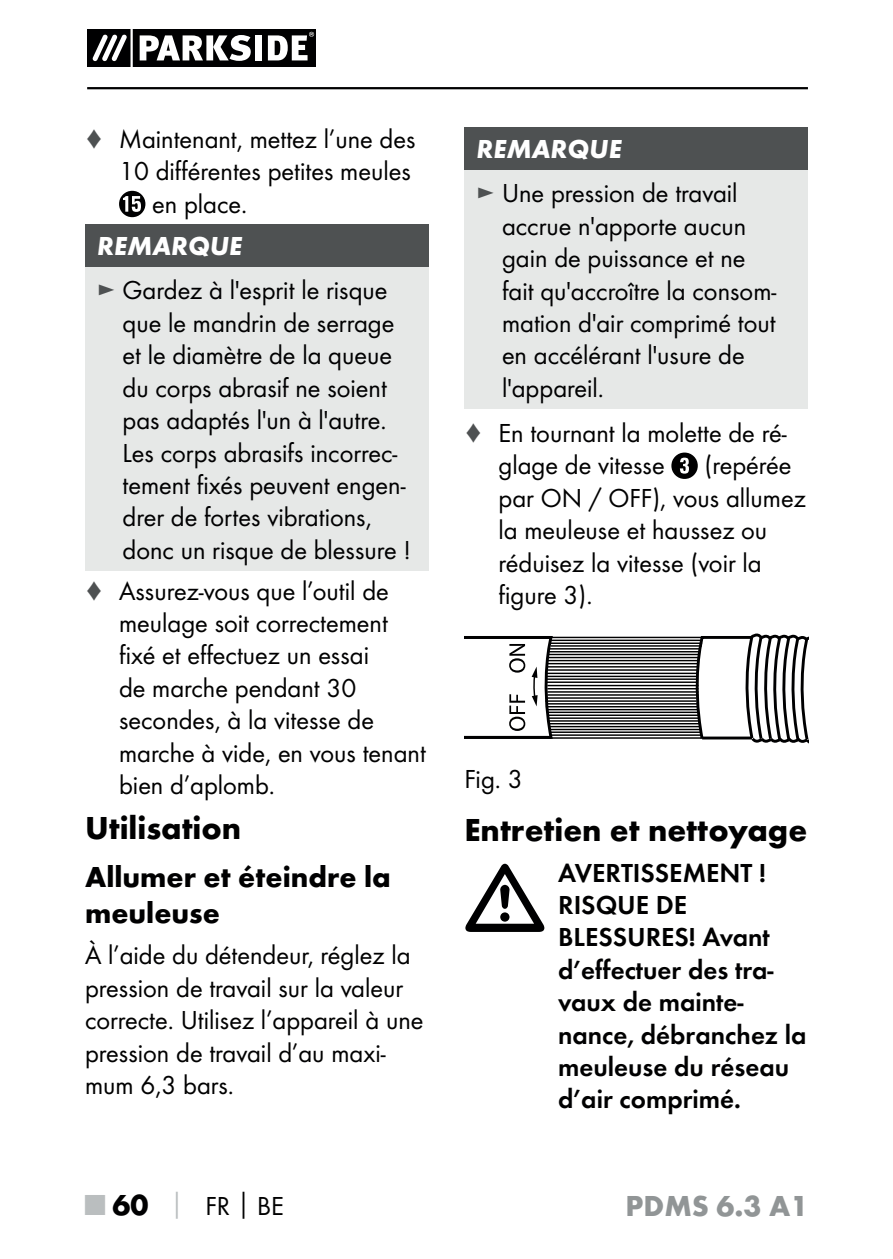
<style>
.page{position:relative;width:893px;height:1259px;background:#fff}
.page>*{position:absolute;margin:0;border:0;box-sizing:border-box;transform-origin:0 0}
.t1{font:700 33px "Futura";color:#000001}
.t2{font:700 30px/36px "Futura";color:#000001}
.t3{font:700 30px "Futura";color:#919596}
.t4{font:27px/32.4px "Futura Boo";color:#000001}
.t5{font:27px/32.4px "Futura Dem";color:#000001}
.t6{font:italic 700 27px "Futura";color:#fff}
.s1{color:#4e5152}
.s2{font-family:"Futura";font-weight:700;font-size:30px;color:#babebf}
.s3{font-family:"Futura";font-weight:700;font-size:30px}
.s4{font-family:"Futura";font-weight:700;color:#babebf}
.s5{font-family:"Futura";font-weight:700}
</style>
<div class="page">
<hr style="left:87px;top:87px;width:721px;height:2px;background:#000001">
<svg style="left:87px;top:30px;width:229px;height:37px"></svg>
<hr style="left:131px;top:30px;width:2px;height:37px;background:#fff">
<svg style="left:119px;top:191px;width:26px;height:26px"></svg>
<div style="left:85px;top:225px;width:343px;height:42px;background:#4e5152"></div>
<div style="left:85px;top:267px;width:343px;height:304px;background:#e6e8e7"></div>
<div style="left:464px;top:128px;width:344px;height:42px;background:#4e5152"></div>
<div style="left:464px;top:170px;width:344px;height:239px;background:#e6e8e7"></div>
<svg style="left:671px;top:452px;width:27px;height:27px"></svg>
<hr style="left:551px;top:637px;width:151px;height:1px;background:#000001">
<hr style="left:547px;top:675px;width:151px;height:2px;background:#000001">
<hr style="left:547px;top:672px;width:151px;height:2px;background:#000001">
<hr style="left:548px;top:669px;width:151px;height:2px;background:#000001">
<hr style="left:548px;top:666px;width:151px;height:1px;background:#000001">
<hr style="left:548px;top:663px;width:151px;height:1px;background:#000001">
<hr style="left:548px;top:660px;width:151px;height:1px;background:#000001">
<hr style="left:548px;top:657px;width:152px;height:1px;background:#000001">
<hr style="left:548px;top:654px;width:152px;height:1px;background:#000001">
<hr style="left:549px;top:651px;width:151px;height:1px;background:#000001">
<hr style="left:549px;top:648px;width:151px;height:1px;background:#000001">
<hr style="left:551px;top:645px;width:151px;height:1px;background:#000001">
<hr style="left:551px;top:642px;width:151px;height:2px;background:#000001">
<hr style="left:551px;top:639px;width:151px;height:2px;background:#000001">
<hr style="left:548px;top:717px;width:151px;height:2px;background:#000001">
<hr style="left:546px;top:678px;width:151px;height:2px;background:#000001">
<hr style="left:546px;top:681px;width:151px;height:2px;background:#000001">
<hr style="left:547px;top:685px;width:151px;height:1px;background:#000001">
<hr style="left:547px;top:688px;width:151px;height:1px;background:#000001">
<hr style="left:547px;top:691px;width:151px;height:1px;background:#000001">
<hr style="left:547px;top:694px;width:151px;height:1px;background:#000001">
<hr style="left:545px;top:697px;width:151px;height:2px;background:#000001">
<hr style="left:545px;top:700px;width:151px;height:2px;background:#000001">
<hr style="left:546px;top:703px;width:151px;height:1px;background:#000001">
<hr style="left:546px;top:706px;width:151px;height:1px;background:#000001">
<hr style="left:547px;top:709px;width:152px;height:1px;background:#000001">
<hr style="left:548px;top:711px;width:151px;height:2px;background:#000001">
<hr style="left:548px;top:714px;width:151px;height:2px;background:#000001">
<hr style="left:550px;top:737px;width:151px;height:2px;background:#000001">
<hr style="left:548px;top:720px;width:151px;height:1px;background:#000001">
<hr style="left:548px;top:723px;width:151px;height:1px;background:#000001">
<hr style="left:548px;top:726px;width:151px;height:1px;background:#000001">
<hr style="left:550px;top:729px;width:151px;height:1px;background:#000001">
<hr style="left:550px;top:731px;width:151px;height:2px;background:#000001">
<hr style="left:550px;top:734px;width:151px;height:2px;background:#000001">
<svg style="left:691px;top:633px;width:118px;height:111px"></svg>
<svg style="left:464px;top:636px;width:90px;height:103px"></svg>
<svg style="left:465px;top:863px;width:79px;height:69px"></svg>
<p class="t4" style="left:85px;top:124px;width:332px"><span class="s1">♦</span> Maintenant, mettez l’une des</p>
<p class="t4" style="left:119px;top:156px;width:293px">10 différentes petites meules</p>
<p class="t4" style="left:152px;top:189px;width:97px">en place.</p>
<p class="t6" style="left:97px;top:237px;width:147px">REMARQUE</p>
<p class="t4" style="left:123px;top:276px;width:290px;text-indent:-26px"><span class="s1">►</span> Gardez à l'esprit le risque que le mandrin de serrage et le diamètre de la queue du corps abrasif ne soient pas adaptés l'un à l'autre.<br>Les corps abrasifs incorrec&shy;tement fixés peuvent engen&shy;drer de fortes vibrations, donc un risque de blessure !</p>
<p class="t4" style="left:119px;top:576px;width:308px;text-indent:-34px"><span class="s1">♦</span> Assurez-vous que l’outil de meulage soit correctement fixé et effectuez un essai<br>de marche pendant 30 secondes, à la vitesse de marche à vide, en vous tenant bien d’aplomb.</p>
<p class="t1" style="left:85px;top:814px;width:158px">Utilisation</p>
<p class="t2" style="left:85px;top:862px;width:307px">Allumer et éteindre la meuleuse</p>
<p class="t4" style="left:85px;top:940px;width:340px">À l’aide du détendeur, réglez la pression de travail sur la valeur correcte. Utilisez l’appareil à une pression de travail d’au maxi&shy;mum 6,3 bars.</p>
<p class="t6" style="left:476px;top:140px;width:147px">REMARQUE</p>
<p class="t4" style="left:502px;top:179px;width:276px;text-indent:-26px"><span class="s1">►</span> Une pression de travail accrue n'apporte aucun gain de puissance et ne fait qu'accroître la consom&shy;mation d'air comprimé tout en accélérant l'usure de l'appareil.</p>
<p class="t4" style="left:498px;top:418px;width:290px;text-indent:-34px"><span class="s1">♦</span> En tournant la molette de ré&shy;glage de vitesse</p>
<p class="t4" style="left:498px;top:451px;width:309px;text-indent:206px">(repérée par ON / OFF), vous allumez la meuleuse et haussez ou réduisez la vitesse (voir la figure 3).</p>
<p class="t4" style="left:464px;top:764px;width:60px">Fig. 3</p>
<p class="t1" style="left:464px;top:816px;width:344px">Entretien et nettoyage</p>
<p class="t5" style="left:558px;top:858px;width:250px">AVERTISSEMENT !<br>RISQUE DE<br>BLESSURES! Avant d’effectuer des tra&shy;vaux de mainte&shy;nance, débranchez la meuleuse du réseau d’air comprimé.</p>
<p class="t4" style="left:85px;top:1191px;width:200px"><span class="s2">■</span> <span class="s3">60</span> <span class="s4">│</span> FR<span class="s5">│</span>BE</p>
<p class="t3" style="left:626px;top:1194px;width:184px">PDMS 6.3 A1</p>
</div>
